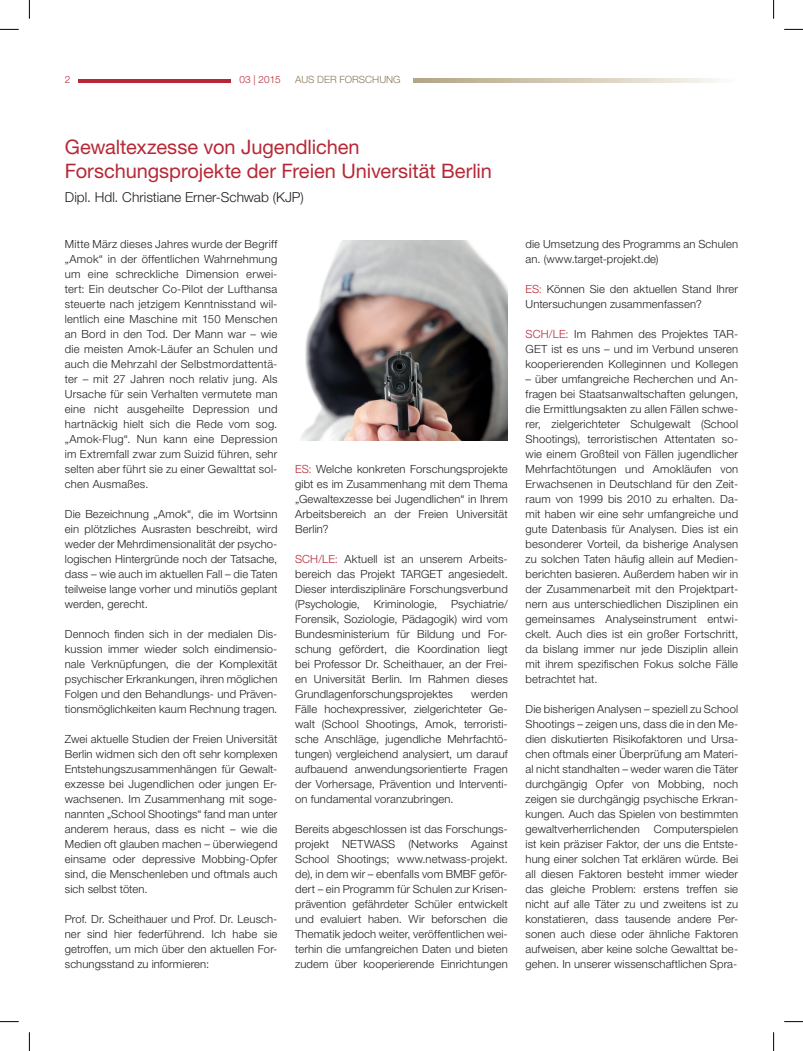
<style>
.page{position:relative;width:803px;height:1051px;background:#fff}
.page>*{position:absolute;margin:0;border:0;box-sizing:border-box;transform-origin:0 0}
.t1{font:20px/23.8px "Helvetica Neue LT Std";letter-spacing:-.005em;color:#b72837}
.t2{font:300 13.75px "Helvetica Neue LT Std";color:#231f20}
.t3{font:300 11.25px/15px "Helvetica Neue LT Std";letter-spacing:.01em;color:#231f20;text-align:justify}
.t4{font:300 10px "Helvetica Neue LT Std";color:#8a7758}
.t5{font:300 10px "Helvetica Neue LT Std";color:#b72837}
.s1{color:#b72837}
</style>
<div class="page">
<img style="left:301px;top:240px;width:207px;height:200px">
<hr style="left:78px;top:79px;width:153px;height:4px;background:#b72837">
<svg style="left:413px;top:79px;width:304px;height:4px"></svg>
<svg style="left:0;top:29px;width:19px;height:1px"></svg>
<svg style="left:784px;top:29px;width:19px;height:1px"></svg>
<svg style="left:0;top:1021px;width:19px;height:1px"></svg>
<svg style="left:784px;top:1021px;width:19px;height:1px"></svg>
<svg style="left:29px;top:0;width:1px;height:19px"></svg>
<svg style="left:29px;top:1032px;width:1px;height:19px"></svg>
<svg style="left:773px;top:0;width:1px;height:19px"></svg>
<svg style="left:773px;top:1032px;width:1px;height:19px"></svg>
<p class="t5" style="left:65px;top:73px;width:7px">2</p>
<p class="t5" style="left:240px;top:73px;width:43px">03 | 2015</p>
<p class="t4" style="left:295px;top:73px;width:107px">AUS DER FORSCHUNG</p>
<h1 class="t1" style="left:65px;top:135px;width:429px">Gewaltexzesse von Jugendlichen<br>Forschungsprojekte der Freien Universität Berlin</h1>
<p class="t2" style="left:65px;top:189px;width:240px">Dipl. Hdl. Christiane Erner-Schwab (KJP)</p>
<p class="t3" style="left:65px;top:237px;width:214px">Mitte März dieses Jahres wurde der Begriff „Amok“ in der öffentlichen Wahrnehmung um eine schreckliche Dimension erwei&shy;tert: Ein deutscher Co-Pilot der Lufthansa steuerte nach jetzigem Kenntnisstand wil&shy;lentlich eine Maschine mit 150 Menschen an Bord in den Tod. Der Mann war – wie die meisten Amok-Läufer an Schulen und auch die Mehrzahl der Selbstmordattentä&shy;ter – mit 27 Jahren noch relativ jung. Als Ursache für sein Verhalten vermutete man eine nicht ausgeheilte Depression und hartnäckig hielt sich die Rede vom sog. „Amok-Flug“. Nun kann eine Depression im Extremfall zwar zum Suizid führen, sehr selten aber führt sie zu einer Gewalttat sol&shy;chen Ausmaßes.</p>
<p class="t3" style="left:65px;top:506px;width:214px">Die Bezeichnung „Amok“, die im Wortsinn ein plötzliches Ausrasten beschreibt, wird weder der Mehrdimensionalität der psycho&shy;logischen Hintergründe noch der Tatsache, dass – wie auch im aktuellen Fall – die Taten teilweise lange vorher und minutiös geplant werden, gerecht.</p>
<p class="t3" style="left:65px;top:626px;width:214px">Dennoch finden sich in der medialen Dis&shy;kussion immer wieder solch eindimensio&shy;nale Verknüpfungen, die der Komplexität psychischer Erkrankungen, ihren möglichen Folgen und den Behandlungs- und Präven&shy;tionsmöglichkeiten kaum Rechnung tragen.</p>
<p class="t3" style="left:65px;top:731px;width:214px">Zwei aktuelle Studien der Freien Universität Berlin widmen sich den oft sehr komplexen Entstehungszusammenhängen für Gewalt&shy;exzesse bei Jugendlichen oder jungen Er&shy;wachsenen. Im Zusammenhang mit soge&shy;nannten „School Shootings“ fand man unter anderem heraus, dass es nicht – wie die Medien oft glauben machen – überwiegend einsame oder depressive Mobbing-Opfer sind, die Menschenleben und oftmals auch sich selbst töten.</p>
<p class="t3" style="left:65px;top:911px;width:214px">Prof. Dr. Scheithauer und Prof. Dr. Leusch&shy;ner sind hier federführend. Ich habe sie getroffen, um mich über den aktuellen For&shy;schungsstand zu informieren:</p>
<p class="t3" style="left:295px;top:462px;width:214px"><span class="s1">ES:</span> Welche konkreten Forschungsprojekte gibt es im Zusammenhang mit dem Thema „Gewaltexzesse bei Jugendlichen“ in Ihrem Arbeitsbereich an der Freien Universität Berlin?</p>
<p class="t3" style="left:295px;top:551px;width:214px"><span class="s1">SCH/LE:</span> Aktuell ist an unserem Arbeits&shy;bereich das Projekt TARGET angesiedelt.<br>Dieser interdisziplinäre Forschungsverbund (Psychologie, Kriminologie, Psychiatrie/ Forensik, Soziologie, Pädagogik) wird vom Bundesministerium für Bildung und For&shy;schung gefördert, die Koordination liegt bei Professor Dr. Scheithauer, an der Frei&shy;en Universität Berlin. Im Rahmen dieses Grundlagenforschungsprojektes</p>
<p class="t3" style="left:295px;top:686px;width:214px;text-indent:176px">werden Fälle hochexpressiver, zielgerichteter Ge&shy;walt (School Shootings, Amok, terroristi&shy;sche Anschläge, jugendliche Mehrfachtö&shy;tungen) vergleichend analysiert, um darauf aufbauend anwendungsorientierte Fragen der Vorhersage, Prävention und Interventi&shy;on fundamental voranzubringen.</p>
<p class="t3" style="left:295px;top:821px;width:214px">Bereits abgeschlossen ist das Forschungs&shy;projekt NETWASS (Networks Against School Shootings; www.netwass-projekt. de), in dem wir – ebenfalls vom BMBF geför&shy;dert – ein Programm für Schulen zur Krisen&shy;prävention gefährdeter Schüler entwickelt und evaluiert haben. Wir beforschen die Thematik jedoch weiter, veröffentlichen wei&shy;terhin die umfangreichen Daten und bieten zudem über kooperierende Einrichtungen</p>
<p class="t3" style="left:525px;top:236px;width:214px">die Umsetzung des Programms an Schulen an. (www.target-projekt.de)</p>
<p class="t3" style="left:525px;top:281px;width:214px"><span class="s1">ES:</span> Können Sie den aktuellen Stand Ihrer<br>Untersuchungen zusammenfassen?</p>
<p class="t3" style="left:525px;top:326px;width:214px"><span class="s1">SCH/LE:</span> Im Rahmen des Projektes TAR-GET ist es uns – und im Verbund unseren kooperierenden Kolleginnen und Kollegen</p>
<p class="t3" style="left:525px;top:371px;width:214px">– über umfangreiche Recherchen und An&shy;fragen bei Staatsanwaltschaften gelungen, die Ermittlungsakten zu allen Fällen schwe&shy;rer, zielgerichteter Schulgewalt (School Shootings), terroristischen Attentaten so&shy;wie einem Großteil von Fällen jugendlicher Mehrfachtötungen und Amokläufen von Erwachsenen in Deutschland für den Zeit&shy;raum von 1999 bis 2010 zu erhalten. Da&shy;mit haben wir eine sehr umfangreiche und gute Datenbasis für Analysen. Dies ist ein besonderer Vorteil, da bisherige Analysen zu solchen Taten häufig allein auf Medien&shy;berichten basieren. Außerdem haben wir in der Zusammenarbeit mit den Projektpart&shy;nern aus unterschiedlichen Disziplinen ein gemeinsames Analyseinstrument entwi&shy;ckelt. Auch dies ist ein großer Fortschritt, da bislang immer nur jede Disziplin allein mit ihrem spezifischen Fokus solche Fälle betrachtet hat.</p>
<p class="t3" style="left:525px;top:701px;width:214px">Die bisherigen Analysen – speziell zu School Shootings – zeigen uns, dass die in den Me&shy;dien diskutierten Risikofaktoren und Ursa&shy;chen oftmals einer Überprüfung am Materi&shy;al nicht standhalten – weder waren die Täter durchgängig Opfer von Mobbing, noch zeigen sie durchgängig psychische Erkran&shy;kungen. Auch das Spielen von bestimmten gewaltverherrlichenden</p>
<p class="t3" style="left:525px;top:821px;width:214px;text-indent:128px">Computerspielen ist kein präziser Faktor, der uns die Entste&shy;hung einer solchen Tat erklären würde. Bei all diesen Faktoren besteht immer wieder das gleiche Problem: erstens treffen sie nicht auf alle Täter zu und zweitens ist zu konstatieren, dass tausende andere Per&shy;sonen auch diese oder ähnliche Faktoren aufweisen, aber keine solche Gewalttat be&shy;gehen. In unserer wissenschaftlichen Spra-</p>
</div>
